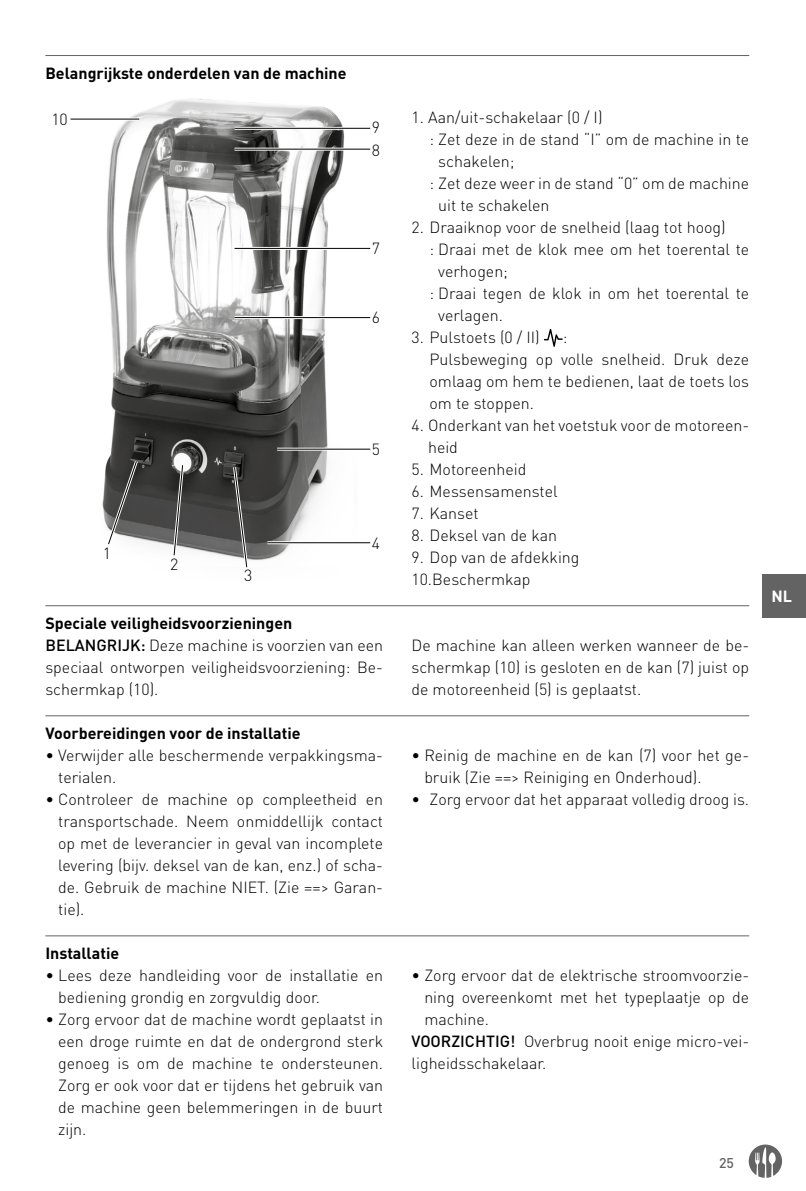
<style>
.page{position:relative;width:806px;height:1191px;background:#fff}
.page>*{position:absolute;margin:0;border:0;box-sizing:border-box;transform-origin:0 0}
.t1{font:300 16px/22px "DIN Pro";color:#000}
.t2{font:700 16px "DIN Pro";color:#000}
.t3{font:700 16px "DIN Pro";color:#fff}
.t4{font:500 14px "DIN Pro";color:#646363}
.s1{font-weight:700}
.s2{font-weight:500}
</style>
<div class="page">
<div style="left:761px;top:574px;width:44px;height:43px;background:#646363"></div>
<svg style="left:748px;top:1144px;width:33px;height:33px"></svg>
<hr style="left:45px;top:55px;width:703px;height:1px;background:#646363">
<img style="left:133px;top:98px;width:204px;height:18px">
<svg style="left:70px;top:118px;width:301px;height:450px"></svg>
<svg style="left:543px;top:329px;width:19px;height:18px"></svg>
<hr style="left:45px;top:605px;width:703px;height:1px;background:#646363">
<hr style="left:45px;top:715px;width:703px;height:1px;background:#646363">
<hr style="left:45px;top:935px;width:703px;height:1px;background:#646363">
<p class="t2" style="left:45px;top:60px;width:302px">Belangrijkste onderdelen van de machine</p>
<p class="t1" style="left:51px;top:108px;width:18px">10</p>
<p class="t1" style="left:411px;top:105px;width:192px">1. Aan/uit-schakelaar (0 / I)</p>
<p class="t1" style="left:429px;top:127px;width:321px">: Zet deze in de stand “I” om de machine in te</p>
<p class="t1" style="left:438px;top:149px;width:77px">schakelen;</p>
<p class="t1" style="left:429px;top:171px;width:321px">: Zet deze weer in de stand “0” om de machine</p>
<p class="t1" style="left:438px;top:193px;width:113px">uit te schakelen</p>
<p class="t1" style="left:411px;top:215px;width:315px">2. Draaiknop voor de snelheid (laag tot hoog)</p>
<p class="t1" style="left:429px;top:237px;width:321px">: Draai met de klok mee om het toerental te</p>
<p class="t1" style="left:438px;top:259px;width:71px">verhogen;</p>
<p class="t1" style="left:429px;top:281px;width:321px">: Draai tegen de klok in om het toerental te</p>
<p class="t1" style="left:438px;top:303px;width:66px">verlagen.</p>
<p class="t1" style="left:411px;top:325px;width:130px">3. Pulstoets (0 / II)</p>
<p class="t1" style="left:371px;top:115px;width:10px">9</p>
<p class="t1" style="left:371px;top:139px;width:10px">8</p>
<p class="t1" style="left:371px;top:236px;width:10px">7</p>
<p class="t1" style="left:371px;top:306px;width:10px">6</p>
<p class="t1" style="left:429px;top:325px;width:321px;text-indent:133px">:<br>Pulsbeweging op volle snelheid. Druk deze omlaag om hem te bedienen, laat de toets los om te stoppen.</p>
<p class="t1" style="left:428px;top:413px;width:322px;text-indent:-17px">4. Onderkant van het voetstuk voor de motoreen&shy;heid</p>
<p class="t1" style="left:411px;top:457px;width:116px">5. Motoreenheid</p>
<p class="t1" style="left:411px;top:479px;width:147px">6. Messensamenstel</p>
<p class="t1" style="left:411px;top:501px;width:69px">7. Kanset</p>
<p class="t1" style="left:411px;top:523px;width:147px">8. Deksel van de kan</p>
<p class="t1" style="left:411px;top:545px;width:169px">9. Dop van de afdekking<br>10.Beschermkap</p>
<p class="t1" style="left:371px;top:437px;width:10px">5</p>
<p class="t1" style="left:371px;top:531px;width:10px">4</p>
<p class="t1" style="left:103px;top:541px;width:10px">1</p>
<p class="t1" style="left:170px;top:552px;width:10px">2</p>
<p class="t1" style="left:244px;top:564px;width:10px">3</p>
<p class="t1" style="left:45px;top:611px;width:339px"><span class="s1">Speciale veiligheidsvoorzieningen </span><span class="s2">BELANGRIJK:</span> Deze machine is voorzien van een speciaal ontworpen veiligheidsvoorziening: Be&shy;schermkap (10).</p>
<p class="t2" style="left:45px;top:720px;width:256px">Voorbereidingen voor de installatie</p>
<p class="t1" style="left:58px;top:743px;width:326px;text-indent:-13px">• Verwijder alle beschermende verpakkingsma&shy;terialen.</p>
<p class="t1" style="left:58px;top:787px;width:326px;text-align:justify;text-indent:-13px">• Controleer de machine op compleetheid en transportschade. Neem onmiddellijk contact op met de leverancier in geval van incomplete levering (bijv. deksel van de kan, enz.) of scha&shy;de. Gebruik de machine NIET. (Zie ==&gt; Garan&shy;tie).</p>
<p class="t2" style="left:45px;top:940px;width:75px">Installatie</p>
<p class="t1" style="left:58px;top:963px;width:326px;text-indent:-13px">• Lees deze handleiding voor de installatie en bediening grondig en zorgvuldig door.</p>
<p class="t1" style="left:58px;top:1007px;width:326px;text-align:justify;text-indent:-13px">• Zorg ervoor dat de machine wordt geplaatst in een droge ruimte en dat de ondergrond sterk genoeg is om de machine te ondersteunen.<br>Zorg er ook voor dat er tijdens het gebruik van de machine geen belemmeringen in de buurt zijn.</p>
<p class="t1" style="left:411px;top:633px;width:339px;text-align:justify">De machine kan alleen werken wanneer de be&shy;schermkap (10) is gesloten en de kan (7) juist op de motoreenheid (5) is geplaatst.</p>
<p class="t1" style="left:424px;top:743px;width:326px;text-indent:-13px">• Reinig de machine en de kan (7) voor het ge&shy;bruik (Zie ==&gt; Reiniging en Onderhoud).</p>
<p class="t1" style="left:411px;top:787px;width:339px">• Zorg ervoor dat het apparaat volledig droog is.</p>
<p class="t1" style="left:411px;top:963px;width:339px">• Zorg ervoor dat de elektrische stroomvoorzie-</p>
<p class="t1" style="left:424px;top:985px;width:326px">ning overeenkomt met het typeplaatje op de</p>
<p class="t1" style="left:424px;top:1007px;width:66px">machine.</p>
<p class="t1" style="left:411px;top:1029px;width:339px"><span class="s2">VOORZICHTIG!</span> Overbrug nooit enige micro-vei-</p>
<p class="t1" style="left:411px;top:1051px;width:136px">ligheidsschakelaar.</p>
<p class="t4" style="left:718px;top:1151px;width:16px">25</p>
<p class="t3" style="left:771px;top:583px;width:22px">NL</p>
</div>
